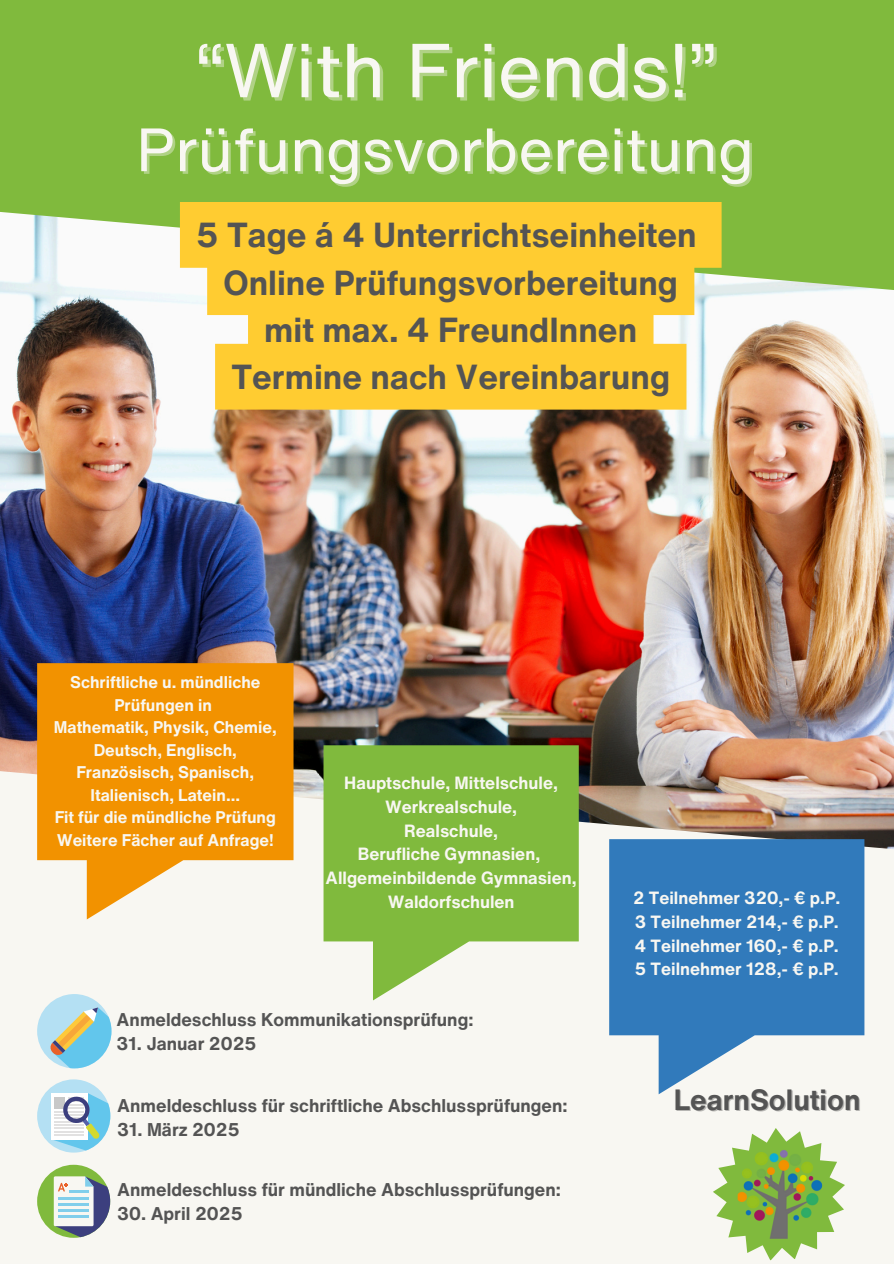
<style>
.page{position:relative;width:894px;height:1264px;background:#fff}
.page>*{position:absolute;margin:0;border:0;box-sizing:border-box;transform-origin:0 0}
.t1{font:75px "Helvetica Now Text";color:#f8f7f2}
.t2{font:60px "Helvetica Now Text";color:#f8f7f2}
.t3{font:700 33.9px/47.2px "Helvetica Now Text";color:#545454;text-align:center}
.t4{font:700 28.5px "Helvetica Now Text";color:#545454}
.t5{font:700 18px "Helvetica Now Text";color:#545454}
.t6{font:700 17.25px "Helvetica Now Text";color:#f8f7f2}
.t7{font:700 16.5px/22.5px "Helvetica Now Text";color:#f8f7f2;text-align:center}
</style>
<div class="page">
<div style="left:0;top:0;width:893px;height:1263px;background:#f8f7f2"></div>
<div style="left:0;top:0;width:893px;height:465px;background:#80ba3d"></div>
<img style="left:0;top:210px;width:893px;height:640px">
<svg style="left:37px;top:663px;width:256px;height:256px;fill:#f29200"></svg>
<svg style="left:323px;top:745px;width:255px;height:255px;fill:#80ba3d"></svg>
<svg style="left:609px;top:839px;width:255px;height:255px;fill:#317abb"></svg>
<svg style="left:180px;top:202px;width:541px;height:207px;background:#fdd043"></svg>
<svg style="left:37px;top:1164px;width:73px;height:73px"></svg>
<svg style="left:37px;top:994px;width:74px;height:74px"></svg>
<svg style="left:37px;top:1079px;width:73px;height:73px"></svg>
<svg style="left:713px;top:1128px;width:131px;height:132px"></svg>
<img style="left:731px;top:1146px;width:96px;height:96px">
<p class="t1" style="left:195px;top:14px;width:523px">“With Friends!”</p>
<p class="t2" style="left:136px;top:105px;width:619px">Prüfungsvorbereitung</p>
<p class="t3" style="left:196px;top:211px;width:502px">5 Tage á 4 Unterrichtseinheiten<br>Online Prüfungsvorbereitung mit max. 4 FreundInnen<br>Termine nach Vereinbarung</p>
<h2 class="t7" style="left:70px;top:670px;width:192px">Schriftliche u. mündliche<br>Prüfungen in</h2>
<p class="t7" style="left:54px;top:715px;width:224px">Mathematik, Physik, Chemie,</p>
<h3 class="t7" style="left:76px;top:738px;width:179px">Deutsch, Englisch,<br>Französisch, Spanisch,<br>Italienisch, Latein...</h3>
<p class="t7" style="left:55px;top:805px;width:223px">Fit für die mündliche Prüfung</p>
<p class="t7" style="left:57px;top:828px;width:219px">Weitere Fächer auf Anfrage!</p>
<p class="t6" style="left:344px;top:770px;width:215px">Hauptschule, Mittelschule,</p>
<p class="t6" style="left:385px;top:793px;width:133px">Werkrealschule,</p>
<p class="t6" style="left:404px;top:817px;width:95px">Realschule,</p>
<p class="t6" style="left:357px;top:841px;width:184px">Berufliche Gymnasien,</p>
<p class="t6" style="left:325px;top:864px;width:252px">Allgemeinbildende Gymnasien,</p>
<p class="t6" style="left:387px;top:888px;width:128px">Waldorfschulen</p>
<p class="t6" style="left:633px;top:885px;width:209px">2 Teilnehmer 320,- € p.P.</p>
<p class="t6" style="left:634px;top:908px;width:205px">3 Teilnehmer 214,- € p.P.</p>
<p class="t6" style="left:634px;top:932px;width:205px">4 Teilnehmer 160,- € p.P.</p>
<p class="t6" style="left:634px;top:956px;width:205px">5 Teilnehmer 128,- € p.P.</p>
<p class="t5" style="left:117px;top:1005px;width:358px">Anmeldeschluss Kommunikationsprüfung:</p>
<p class="t5" style="left:117px;top:1030px;width:141px">31. Januar 2025</p>
<p class="t5" style="left:117px;top:1091px;width:452px">Anmeldeschluss für schriftliche Abschlussprüfungen:</p>
<p class="t5" style="left:117px;top:1116px;width:124px">31. März 2025</p>
<h3 class="t5" style="left:117px;top:1175px;width:445px">Anmeldeschluss für mündliche Abschlussprüfungen:</h3>
<p class="t5" style="left:117px;top:1200px;width:127px">30. April 2025</p>
<p class="t4" style="left:673px;top:1078px;width:188px">LearnSolution</p>
</div>
